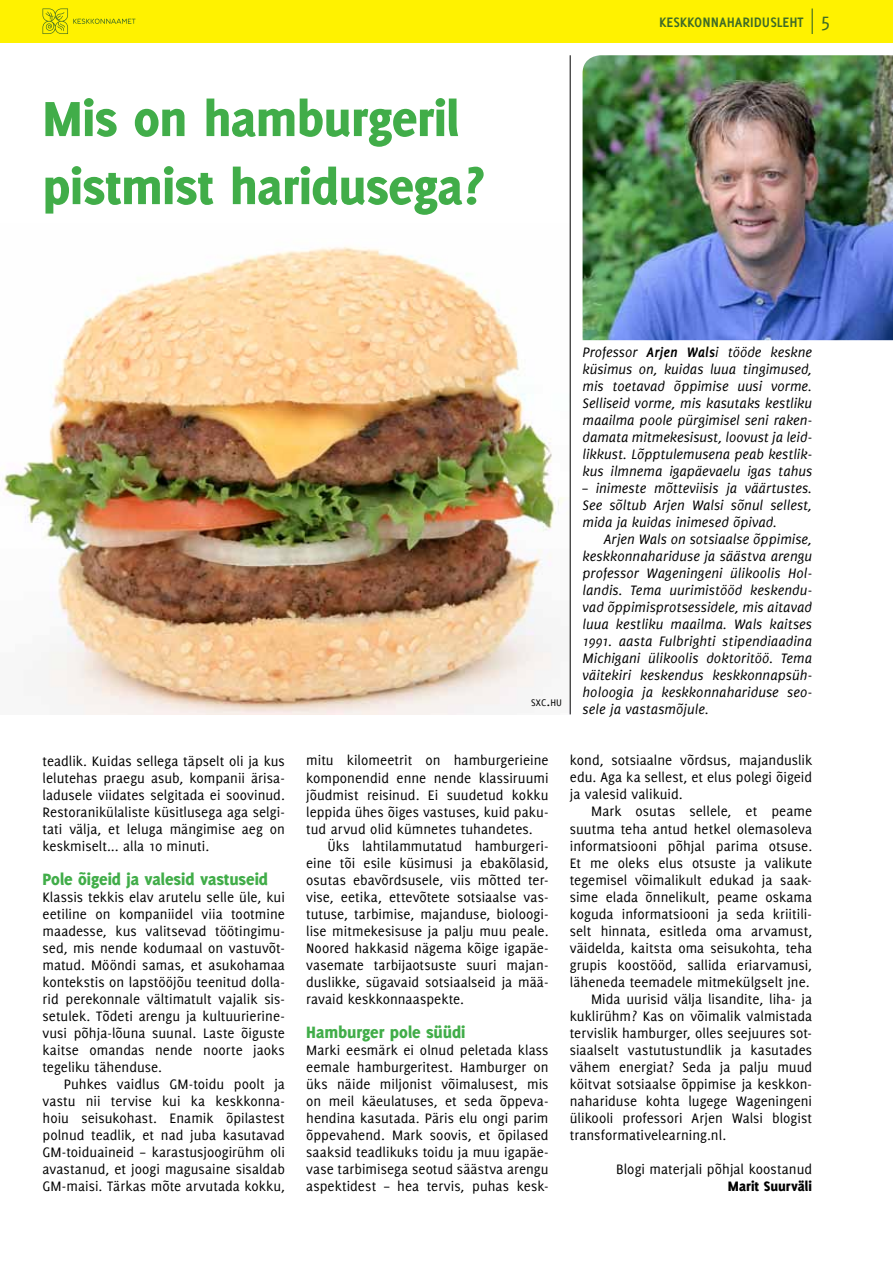
<style>
.page{position:relative;width:893px;height:1263px;background:#fff}
.page>*{position:absolute;margin:0;border:0;box-sizing:border-box;transform-origin:0 0}
.t1{font:800 54px/68.1px "Delicious";letter-spacing:-.01em;color:#41ad49}
.t2{font:800 18px "Delicious";color:#41ad49}
.t3{font:15px/17px "Delicious";letter-spacing:.005em;color:#000;text-align:justify}
.t4{font:italic 15px/17px "Delicious";color:#000;text-align:justify}
.t5{font:700 15px "Delicious";color:#3d6a27}
.t6{font:800 15px "Delicious";letter-spacing:.005em;color:#000}
.t7{font:10.5px "Delicious";color:#000}
.s1{font-weight:400;font-size:21px}
.s2{font-size:15px}
.s3{font-weight:700}
</style>
<div class="page">
<div style="left:0;top:0;width:893px;height:43px;background:#fff200"></div>
<svg style="left:812px;top:9px;width:1px;height:25px"></svg>
<svg style="left:43px;top:8px;width:93px;height:26px"></svg>
<img style="left:583px;top:55px;width:310px;height:285px">
<img style="left:2px;top:221px;width:568px;height:493px">
<hr style="left:570px;top:55px;width:1px;height:659px;background:#000">
<h1 class="t1" style="left:43px;top:84px;width:443px">Mis on hamburgeril pistmist haridusega?</h1>
<p class="t5" style="left:659px;top:14px;width:172px">KESKKONNAHARIDUSLEHT <span class="s1">5</span></p>
<p class="t3" style="left:43px;top:752px;width:244px">teadlik. Kuidas sellega täpselt oli ja kus lelutehas praegu asub, kompanii ärisa&shy;ladusele viidates selgitada ei soovinud.<br>Restoranikülaliste küsitlusega aga selgi&shy;tati välja, et leluga mängimise aeg on keskmiselt... alla 10 minuti.</p>
<p class="t2" style="left:43px;top:868px;width:227px">Pole õigeid ja valesid vastuseid</p>
<p class="t3" style="left:43px;top:888px;width:244px">Klassis tekkis elav arutelu selle üle, kui eetiline on kompaniidel viia tootmine maadesse, kus valitsevad töötingimu&shy;sed, mis nende kodumaal on vastuvõt&shy;matud. Mööndi samas, et asukohamaa kontekstis on lapstööjõu teenitud dolla&shy;rid perekonnale vältimatult vajalik sis&shy;setulek. Tõdeti arengu ja kultuurierine&shy;vusi põhja-lõuna suunal. Laste õiguste kaitse omandas nende noorte jaoks tegeliku tähenduse.</p>
<p class="t3" style="left:43px;top:1075px;width:244px;text-indent:21px">Puhkes vaidlus GM-toidu poolt ja vastu nii tervise kui ka keskkonna&shy;hoiu seisukohast. Enamik õpilastest polnud teadlik, et nad juba kasutavad GM-toiduaineid – karastusjoogirühm oli avastanud, et joogi magusaine sisaldab GM-maisi. Tärkas mõte arvutada kokku,</p>
<p class="t7" style="left:531px;top:696px;width:32px">SXC<span class="s2">.</span>HU</p>
<p class="t4" style="left:583px;top:344px;width:231px">Professor <span class="s3">Arjen Wals</span>i tööde keskne küsimus on, kuidas luua tingimused, mis toetavad õppimise uusi vorme.<br>Selliseid vorme, mis kasutaks kestliku maailma poole pürgimisel seni raken&shy;damata mitmekesisust, loovust ja leid&shy;likkust. Lõpptulemusena peab kestlik&shy;kus ilmnema igapäevaelu igas tahus</p>
<p class="t4" style="left:583px;top:480px;width:231px">– inimeste mõtteviisis ja väärtustes.<br>See sõltub Arjen Walsi sõnul sellest, mida ja kuidas inimesed õpivad.</p>
<p class="t4" style="left:583px;top:531px;width:231px;text-indent:21px">Arjen Wals on sotsiaalse õppimise, keskkonnahariduse ja säästva arengu professor Wageningeni ülikoolis Hol&shy;landis. Tema uurimistööd keskendu&shy;vad õppimisprotsessidele, mis aitavad luua kestliku maailma. Wals kaitses 1991. aasta Fulbrighti stipendiaadina Michigani ülikoolis doktoritöö. Tema väitekiri keskendus keskkonnapsüh&shy;holoogia ja keskkonnahariduse seo&shy;sele ja vastasmõjule.</p>
<p class="t3" style="left:306px;top:752px;width:244px">mitu kilomeetrit on hamburgerieine komponendid enne nende klassiruumi jõudmist reisinud. Ei suudetud kokku leppida ühes õiges vastuses, kuid paku&shy;tud arvud olid kümnetes tuhandetes.</p>
<p class="t3" style="left:306px;top:837px;width:244px;text-indent:21px">Üks lahtilammutatud hamburgeri&shy;eine tõi esile küsimusi ja ebakõlasid, osutas ebavõrdsusele, viis mõtted ter&shy;vise, eetika, ettevõtete sotsiaalse vas&shy;tutuse, tarbimise, majanduse, bioloogi&shy;lise mitmekesisuse ja palju muu peale.<br>Noored hakkasid nägema kõige igapäe&shy;vasemate tarbijaotsuste suuri majan&shy;duslikke, sügavaid sotsiaalseid ja mää&shy;ravaid keskkonnaaspekte.</p>
<p class="t2" style="left:306px;top:1021px;width:161px">Hamburger pole süüdi</p>
<p class="t3" style="left:306px;top:1041px;width:244px">Marki eesmärk ei olnud peletada klass eemale hamburgeritest. Hamburger on üks näide miljonist võimalusest, mis on meil käeulatuses, et seda õppeva&shy;hendina kasutada. Päris elu ongi parim õppevahend. Mark soovis, et õpilased saaksid teadlikuks toidu ja muu igapäe&shy;vase tarbimisega seotud säästva arengu aspektidest – hea tervis, puhas kesk-</p>
<p class="t3" style="left:570px;top:752px;width:244px">kond, sotsiaalne võrdsus, majanduslik edu. Aga ka sellest, et elus polegi õigeid ja valesid valikuid.</p>
<p class="t3" style="left:591px;top:803px;width:223px">Mark osutas sellele, et peame</p>
<p class="t3" style="left:570px;top:820px;width:244px">suutma teha antud hetkel olemasoleva</p>
<p class="t3" style="left:570px;top:837px;width:244px">informatsiooni põhjal parima otsuse.</p>
<p class="t3" style="left:570px;top:854px;width:244px">Et me oleks elus otsuste ja valikute</p>
<p class="t3" style="left:570px;top:871px;width:244px">tegemisel võimalikult edukad ja saak-</p>
<p class="t3" style="left:570px;top:888px;width:244px">sime elada õnnelikult, peame oskama</p>
<p class="t3" style="left:570px;top:905px;width:244px">koguda informatsiooni ja seda kriitili-</p>
<p class="t3" style="left:570px;top:922px;width:244px">selt hinnata, esitleda oma arvamust,</p>
<p class="t3" style="left:570px;top:939px;width:244px">väidelda, kaitsta oma seisukohta, teha</p>
<p class="t3" style="left:570px;top:956px;width:244px">grupis koostööd, sallida eriarvamusi,</p>
<p class="t3" style="left:570px;top:973px;width:241px">läheneda teemadele mitmekülgselt jne.</p>
<p class="t3" style="left:591px;top:990px;width:223px">Mida uurisid välja lisandite, liha- ja</p>
<p class="t3" style="left:570px;top:1007px;width:244px">kuklirühm? Kas on võimalik valmistada</p>
<p class="t3" style="left:570px;top:1024px;width:244px">tervislik hamburger, olles seejuures sot-</p>
<p class="t3" style="left:570px;top:1041px;width:244px">siaalselt vastutustundlik ja kasutades</p>
<p class="t3" style="left:570px;top:1058px;width:244px">vähem energiat? Seda ja palju muud</p>
<p class="t3" style="left:570px;top:1075px;width:244px">köitvat sotsiaalse õppimise ja keskkon-</p>
<p class="t3" style="left:570px;top:1092px;width:244px">nahariduse kohta lugege Wageningeni</p>
<p class="t3" style="left:570px;top:1109px;width:244px">ülikooli professori Arjen Walsi blogist</p>
<p class="t3" style="left:570px;top:1126px;width:158px">transformativelearning.nl.</p>
<p class="t3" style="left:616px;top:1160px;width:198px">Blogi materjali põhjal koostanud</p>
<p class="t6" style="left:728px;top:1177px;width:86px">Marit Suurväli</p>
</div>
